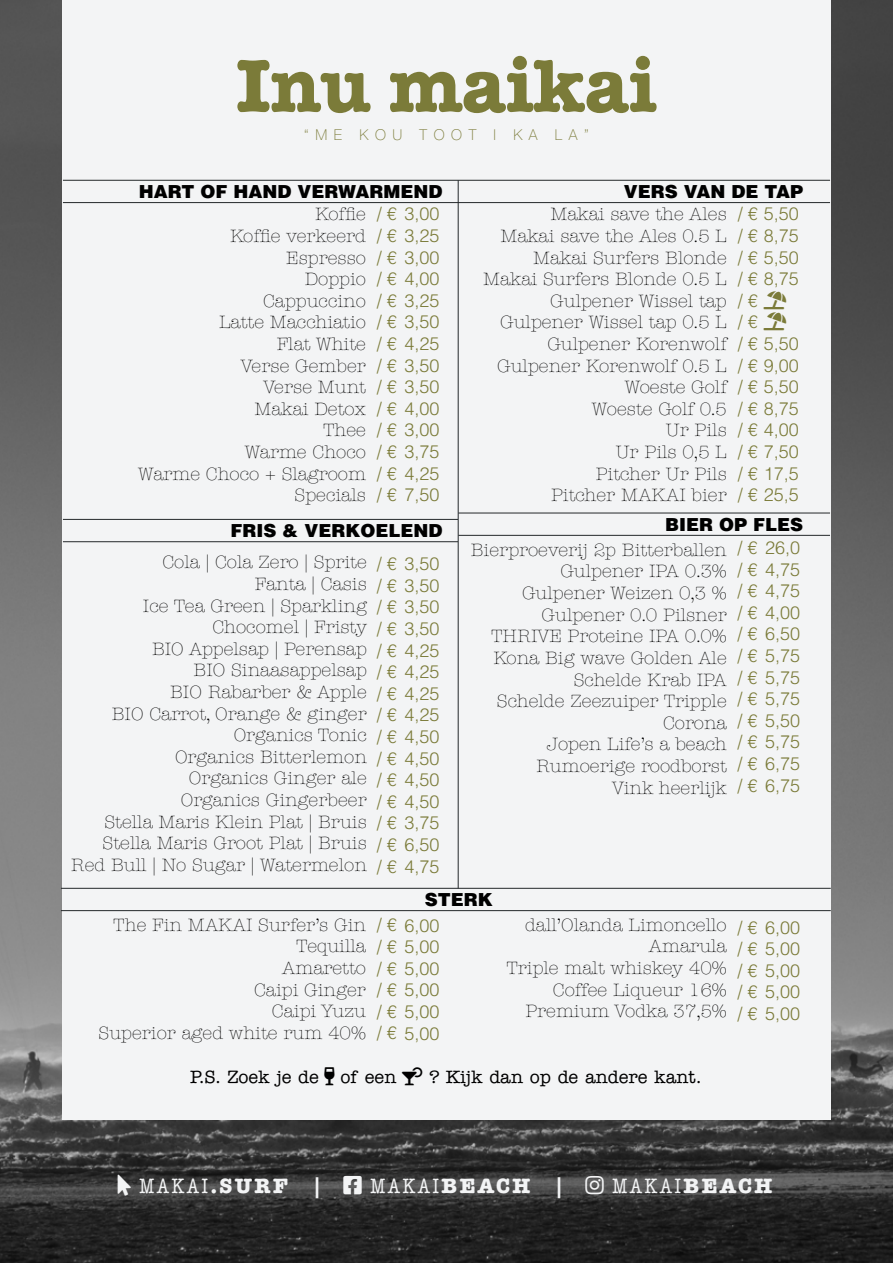
<style>
.page{position:relative;width:893px;height:1263px;background:#fff}
.page>*{position:absolute;margin:0;border:0;box-sizing:border-box;transform-origin:0 0}
.t1{font:700 75px "American Typewriter Std";color:#7b7b39}
.t2{font:700 21px "American Typewriter Std";letter-spacing:.11em;color:#f3f4f5}
.t3{font:condensed 21px "American Typewriter Std";letter-spacing:.11em;color:#f3f4f5}
.t4{font:300 18px/21.6px "American Typewriter Std";color:#000;text-align:right}
.t5{font:300 18px/21.6px "Helvetica LT Std";color:#7b7b39;text-align:justify}
.t6{font:900 18px "Helvetica LT Std";color:#000}
.t7{font:300 18px/21.6px "American Typewriter Std";color:#020202;text-align:right}
.t8{font:500 18px "American Typewriter Std";color:#000}
.t9{font:100 15px "Helvetica Neue LT Std";letter-spacing:.45em;color:#7b7b39}
.s1{font-weight:400;font-stretch:condensed}
.s2{font-weight:700;font-stretch:normal}
</style>
<div class="page">
<img style="left:0;top:0;width:893px;height:1263px">
<div style="left:62px;top:0;width:769px;height:1119px;background:#f3f4f5"></div>
<hr style="left:63px;top:180px;width:767px;height:1px;background:#24282a">
<hr style="left:63px;top:202px;width:767px;height:1px;background:#24282a">
<hr style="left:63px;top:519px;width:395px;height:1px;background:#24282a">
<hr style="left:63px;top:541px;width:395px;height:1px;background:#24282a">
<hr style="left:458px;top:535px;width:372px;height:1px;background:#24282a">
<hr style="left:61px;top:888px;width:770px;height:1px;background:#24282a">
<hr style="left:61px;top:910px;width:770px;height:1px;background:#24282a">
<hr style="left:458px;top:513px;width:372px;height:1px;background:#24282a">
<hr style="left:458px;top:180px;width:1px;height:708px;background:#24282a">
<svg style="left:118px;top:1174px;width:13px;height:22px"></svg>
<svg style="left:343px;top:1176px;width:19px;height:18px"></svg>
<svg style="left:585px;top:1176px;width:19px;height:18px"></svg>
<h1 class="t1" style="left:236px;top:42px;width:421px">Inu maikai</h1>
<p class="t9" style="left:304px;top:126px;width:286px">“ME KOU TOOT I KA LA”</p>
<p class="t6" style="left:139px;top:180px;width:305px">HART OF HAND VERWARMEND</p>
<p class="t6" style="left:624px;top:180px;width:181px">VERS VAN DE TAP</p>
<p class="t4" style="left:219px;top:204px;width:148px">Koffie<br>Koffie verkeerd<br>Espresso<br>Doppio<br>Cappuccino<br>Latte Macchiatio<br>Flat White<br>Verse Gember<br>Verse Munt<br>Makai Detox</p>
<p class="t7" style="left:138px;top:420px;width:229px">Thee<br>Warme Choco<br>Warme Choco + Slagroom<br>Specials</p>
<p class="t5" style="left:377px;top:203px;width:64px">/ € 3,00 / € 3,25 / € 3,00 / € 4,00 / € 3,25 / € 3,50 / € 4,25 / € 3,50 / € 3,50 / € 4,00 / € 3,00 / € 3,75 / € 4,25 / € 7,50</p>
<p class="t5" style="left:738px;top:203px;width:63px">/ € 5,50 / € 8,75 / € 5,50 / € 8,75</p>
<p class="t4" style="left:483px;top:204px;width:245px">Makai save the Ales<br>Makai save the Ales 0.5 L<br>Makai Surfers Blonde<br>Makai Surfers Blonde 0.5 L<br>Gulpener Wissel tap<br>Gulpener Wissel tap 0.5 L<br>Gulpener Korenwolf<br>Gulpener Korenwolf 0.5 L<br>Woeste Golf<br>Woeste Golf 0.5<br>Ur Pils<br>Ur Pils 0,5 L<br>Pitcher Ur Pils<br>Pitcher MAKAI bier</p>
<p class="t5" style="left:738px;top:289px;width:22px">/ € / €</p>
<p class="t5" style="left:738px;top:333px;width:63px">/ € 5,50 / € 9,00 / € 5,50 / € 8,75 / € 4,00 / € 7,50 / € 17,5 / € 25,5</p>
<p class="t6" style="left:230px;top:519px;width:213px">FRIS &amp; VERKOELEND</p>
<p class="t4" style="left:71px;top:552px;width:298px">Cola | Cola Zero | Sprite<br>Fanta | Casis<br>Ice Tea Green | Sparkling<br>Chocomel | Fristy<br>BIO Appelsap | Perensap<br>BIO Sinaasappelsap<br>BIO Rabarber &amp; Apple<br>BIO Carrot, Orange &amp; ginger<br>Organics Tonic<br>Organics Bitterlemon<br>Organics Ginger ale<br>Organics Gingerbeer<br>Stella Maris Klein Plat | Bruis<br>Stella Maris Groot Plat | Bruis<br>Red Bull | No Sugar | Watermelon</p>
<p class="t5" style="left:377px;top:553px;width:64px">/ € 3,50 / € 3,50 / € 3,50 / € 3,50 / € 4,25 / € 4,25 / € 4,25 / € 4,25 / € 4,50 / € 4,50 / € 4,50 / € 4,50 / € 3,75 / € 6,50 / € 4,75</p>
<p class="t6" style="left:665px;top:512px;width:139px">BIER OP FLES</p>
<p class="t5" style="left:737px;top:537px;width:64px">/ € 26,0 / € 4,75 / € 4,75 / € 4,00 / € 6,50 / € 5,75 / € 5,75 / € 5,75 / € 5,50 / € 5,75 / € 6,75 / € 6,75</p>
<p class="t4" style="left:471px;top:539px;width:257px">Bierproeverij 2p Bitterballen<br>Gulpener IPA 0.3%<br>Gulpener Weizen 0,3 %<br>Gulpener 0.0 Pilsner<br>THRIVE Proteine IPA 0.0%<br>Kona Big wave Golden Ale<br>Schelde Krab IPA<br>Schelde Zeezuiper Tripple<br>Corona<br>Jopen Life’s a beach<br>Rumoerige roodborst<br>Vink heerlijk</p>
<p class="t4" style="left:99px;top:914px;width:269px">The Fin MAKAI Surfer’s Gin<br>Tequilla<br>Amaretto<br>Caipi Ginger<br>Caipi Yuzu<br>Superior aged white rum 40%</p>
<p class="t6" style="left:425px;top:888px;width:69px">STERK</p>
<p class="t5" style="left:377px;top:914px;width:64px">/ € 6,00 / € 5,00 / € 5,00 / € 5,00 / € 5,00 / € 5,00</p>
<p class="t4" style="left:506px;top:914px;width:222px">dall’Olanda Limoncello<br>Amarula<br>Triple malt whiskey 40%<br>Coffee Liqueur 16%<br>Premium Vodka 37,5%</p>
<p class="t5" style="left:737px;top:916px;width:64px">/ € 6,00 / € 5,00 / € 5,00 / € 5,00 / € 5,00</p>
<p class="t8" style="left:190px;top:1067px;width:207px">P.S. Zoek je de of een</p>
<p class="t8" style="left:429px;top:1067px;width:274px">? Kijk dan op de andere kant.</p>
<p class="t2" style="left:139px;top:1173px;width:186px"><span class="s1">MAKAI</span>.SURF |</p>
<p class="t2" style="left:370px;top:1173px;width:197px"><span class="s1">MAKAI</span>BEACH |</p>
<p class="t3" style="left:612px;top:1174px;width:162px">MAKAI<span class="s2">BEACH</span></p>
</div>
